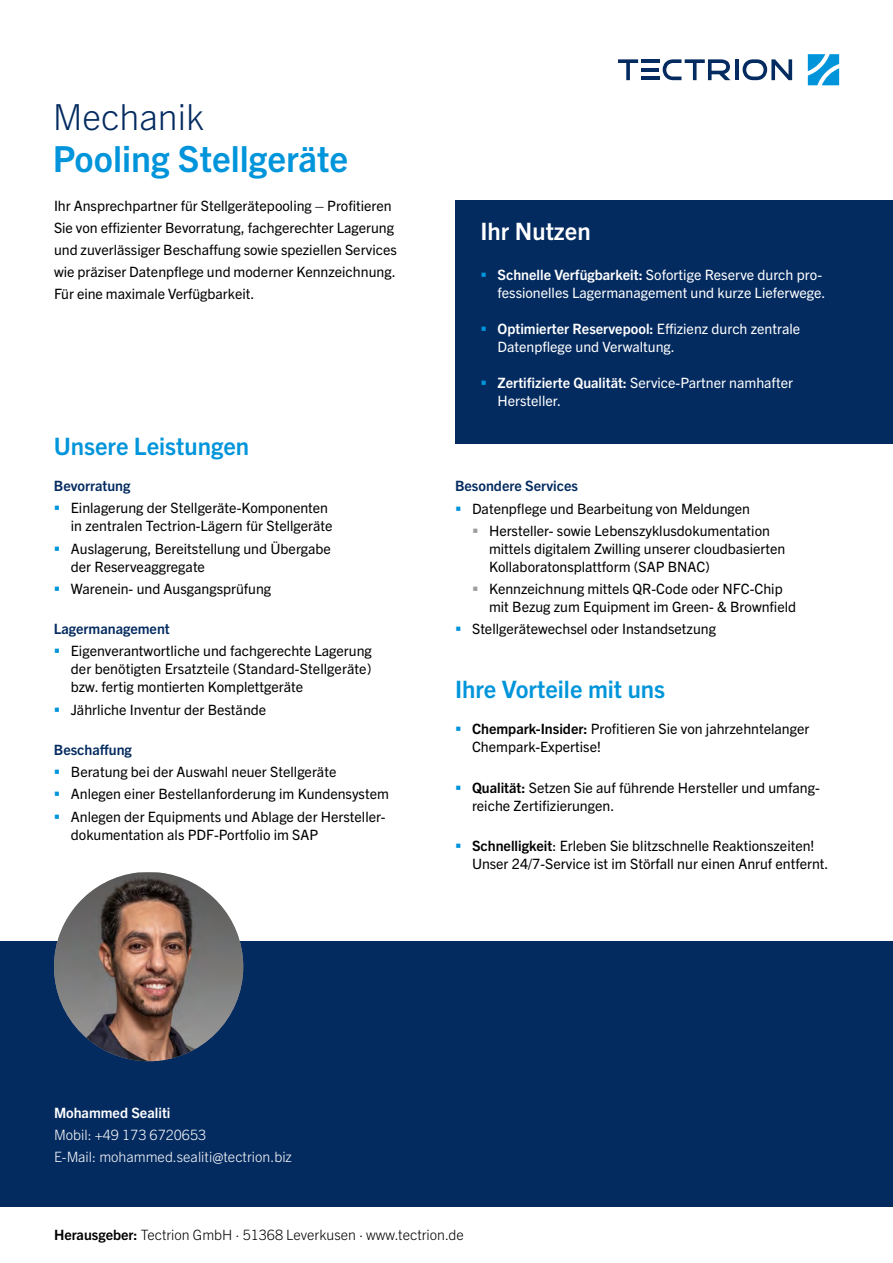
<style>
.page{position:relative;width:893px;height:1263px;background:#fff}
.page>*{position:absolute;margin:0;border:0;box-sizing:border-box;transform-origin:0 0}
.t1{font:700 36px/42px "Trade Gothic Next LT Pro";color:#0095db}
.t2{font:700 24px "Trade Gothic Next LT Pro";color:#0095db}
.t3{font:700 24px "Trade Gothic Next LT Pro";color:#fff}
.t4{font:14.25px/18px "Trade Gothic Next LT Pro";color:#000}
.t5{font:14.25px/18px "Trade Gothic Next LT Pro";color:#fff}
.t6{font:300 14.25px "Trade Gothic Next LT Pro";color:#000}
.t7{font:300 14.25px "Trade Gothic Next LT Pro";color:#fff}
.Fließtext{font:700 14.25px "Trade Gothic Next LT Pro";color:#042b60}
.t8{font:700 14.25px "Trade Gothic Next LT Pro";color:#fff}
.s1{font-weight:300;color:#042b60}
.s2{font-weight:700}
</style>
<div class="page">
<div style="left:0;top:941px;width:893px;height:265px;background:#042b60"></div>
<svg style="left:808px;top:54px;width:31px;height:31px"></svg>
<svg style="left:618px;top:59px;width:20px;height:21px"></svg>
<svg style="left:663px;top:59px;width:67px;height:21px"></svg>
<hr style="left:735px;top:59px;width:3px;height:21px;background:#042b60">
<svg style="left:743px;top:59px;width:49px;height:21px"></svg>
<hr style="left:641px;top:68px;width:18px;height:3px;background:#042b60">
<hr style="left:641px;top:59px;width:18px;height:4px;background:#042b60">
<hr style="left:641px;top:77px;width:18px;height:3px;background:#042b60">
<img style="left:54px;top:872px;width:189px;height:189px">
<div style="left:455px;top:200px;width:438px;height:243px;background:#042b60"></div>
<p class="t1" style="left:53px;top:93px;width:297px"><span class="s1">Mechanik<br></span>Pooling Stellgeräte</p>
<p class="t4" style="left:54px;top:193px;width:344px;line-height:22.2px">Ihr Ansprechpartner für Stellgerätepooling – Profitieren Sie von effizienter Bevorratung, fachgerechter Lagerung und zuverlässiger Beschaffung sowie speziellen Services wie präziser Datenpflege und moderner Kennzeichnung.<br>Für eine maximale Verfügbarkeit.</p>
<p class="t2" style="left:54px;top:430px;width:197px">Unsere Leistungen</p>
<p class="Fließtext" style="left:54px;top:476px;width:78px">Bevorratung</p>
<p class="t4" style="left:71px;top:498px;width:263px">Einlagerung der Stellgeräte-Komponenten in zentralen Tectrion-Lägern für Stellgeräte</p>
<p class="t4" style="left:71px;top:538px;width:262px">Auslagerung, Bereitstellung und Übergabe der Reserveaggregate</p>
<p class="t4" style="left:71px;top:579px;width:202px">Warenein- und Ausgangsprüfung</p>
<p class="Fließtext" style="left:54px;top:619px;width:117px">Lagermanagement</p>
<p class="t4" style="left:71px;top:641px;width:302px;text-align:justify">Eigenverantwortliche und fachgerechte Lagerung der benötigten Ersatzteile (Standard-Stellgeräte) bzw. fertig montierten Komplettgeräte</p>
<p class="t4" style="left:71px;top:699px;width:197px">Jährliche Inventur der Bestände</p>
<p class="Fließtext" style="left:54px;top:740px;width:80px">Beschaffung</p>
<p class="t4" style="left:71px;top:762px;width:267px">Beratung bei der Auswahl neuer Stellgeräte</p>
<p class="t4" style="left:71px;top:784px;width:320px">Anlegen einer Bestellanforderung im Kundensystem</p>
<p class="t4" style="left:71px;top:806px;width:315px">Anlegen der Equipments und Ablage der Hersteller&shy;dokumentation als PDF-Portfolio im SAP</p>
<p class="t3" style="left:480px;top:214px;width:112px">Ihr Nutzen</p>
<p class="t5" style="left:497px;top:265px;width:329px"><span class="s2">Schnelle Verfügbarkeit:</span> Sofortige Reserve durch pro&shy;fessionelles Lagermanagement und kurze Lieferwege.</p>
<p class="t5" style="left:497px;top:319px;width:304px"><span class="s2">Optimierter Reservepool:</span> Effizienz durch zentrale<br>Datenpflege und Verwaltung.</p>
<p class="t5" style="left:497px;top:373px;width:297px"><span class="s2">Zertifizierte Qualität:</span> Service-Partner namhafter<br>Hersteller.</p>
<p class="Fließtext" style="left:455px;top:476px;width:124px">Besondere Services</p>
<p class="t4" style="left:472px;top:498px;width:280px">Datenpflege und Bearbeitung von Meldungen</p>
<p class="t4" style="left:489px;top:521px;width:298px">Hersteller- sowie Lebenszyklusdokumentation mittels digitalem Zwilling unserer cloudbasierten<br>Kollaboratonsplattform (SAP BNAC)</p>
<p class="t4" style="left:489px;top:579px;width:309px">Kennzeichnung mittels QR-Code oder NFC-Chip mit Bezug zum Equipment im Green- &amp; Brownfield</p>
<p class="t4" style="left:472px;top:619px;width:246px">Stellgerätewechsel oder Instandsetzung</p>
<p class="t2" style="left:455px;top:673px;width:212px">Ihre Vorteile mit uns</p>
<p class="t4" style="left:472px;top:719px;width:339px"><span class="s2">Chempark-Insider:</span> Profitieren Sie von jahrzehntelanger<br>Chempark-Expertise!</p>
<p class="t4" style="left:472px;top:777px;width:348px"><span class="s2">Qualität:</span> Setzen Sie auf führende Hersteller und umfang&shy;reiche Zertifizierungen.</p>
<p class="t4" style="left:472px;top:836px;width:358px"><span class="s2">Schnelligkeit</span>: Erleben Sie blitzschnelle Reaktionszeiten!<br>Unser 24/7-Service ist im Störfall nur einen Anruf entfernt.</p>
<p class="t8" style="left:54px;top:1103px;width:118px">Mohammed Sealiti</p>
<p class="t7" style="left:54px;top:1125px;width:154px">Mobil: +49 173 6720653</p>
<p class="t7" style="left:54px;top:1147px;width:239px">E-Mail: mohammed.sealiti@tectrion.biz</p>
<p class="t6" style="left:54px;top:1224px;width:411px"><span class="s2">Herausgeber:</span> Tectrion GmbH · 51368 Leverkusen · www.tectrion.de</p>
</div>
